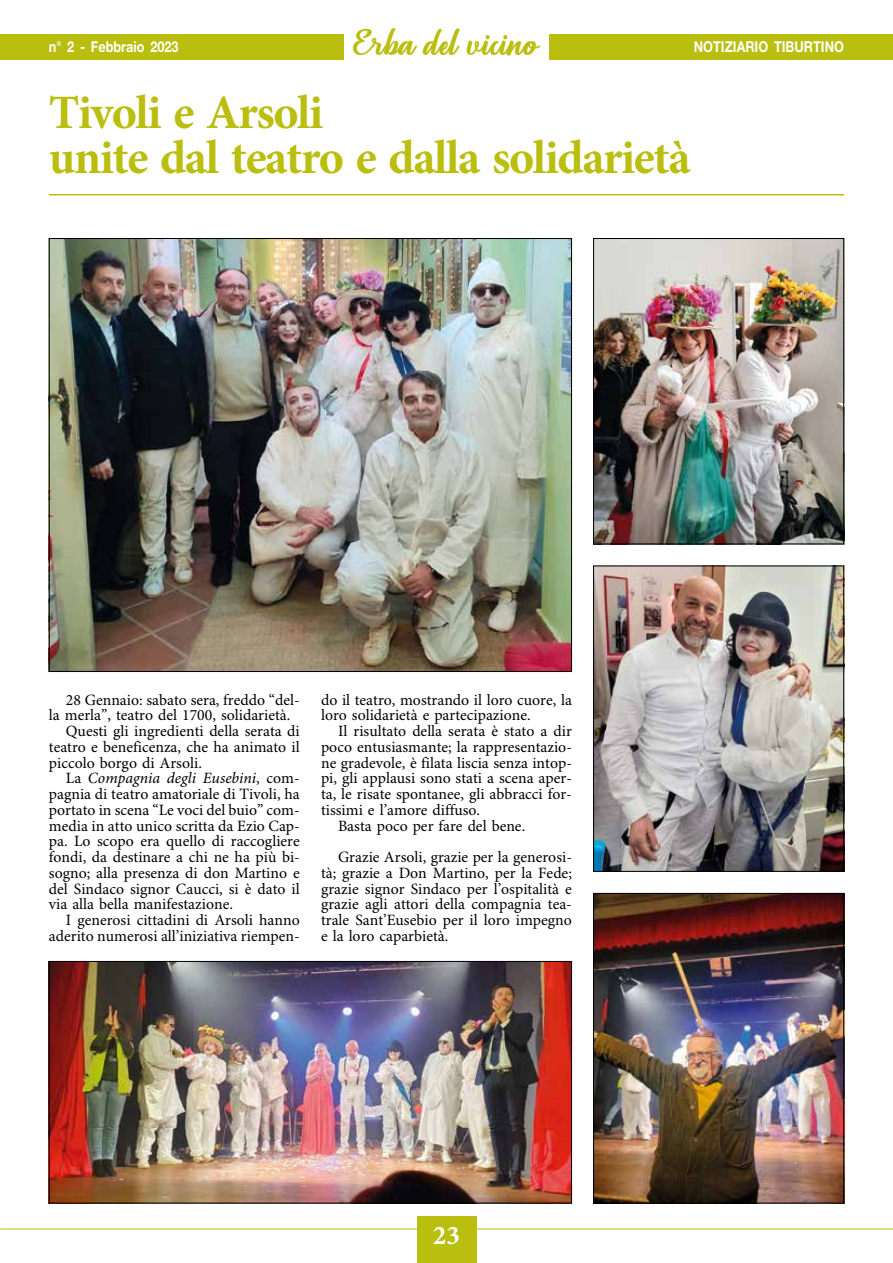
<style>
.page{position:relative;width:893px;height:1263px;background:#fff}
.page>*{position:absolute;margin:0;border:0;box-sizing:border-box;transform-origin:0 0}
.t1{font:700 48px/45px "Minion Pro";letter-spacing:-.03em;color:#babe0e}
.t2{font:36px "Richardine";letter-spacing:.01em;color:#babe0e}
.t3{font:700 27px "Minion Pro";color:#fff}
.t4{font:15.75px/15.8px "Minion Pro";color:#000}
.t5{font:italic 15.75px "Minion Pro";color:#000}
.t6{font:700 15px "Helvetica Neue LT Std";color:#fff;scale:.85 1}
.s1{font-style:normal}
</style>
<div class="page">
<hr style="left:0;top:1228px;width:893px;height:1px;background:#babe0e">
<div style="left:0;top:34px;width:893px;height:26px;background:#babe0e"></div>
<div style="left:417px;top:1216px;width:59px;height:47px;background:#babe0e"></div>
<div style="left:344px;top:0;width:205px;height:68px;background:#fff"></div>
<hr style="left:49px;top:194px;width:795px;height:1px;background:#babe0e">
<img style="left:595px;top:240px;width:247px;height:302px">
<div style="left:593px;top:238px;width:251px;height:306px;border:1px solid #000"></div>
<img style="left:51px;top:240px;width:519px;height:430px">
<img style="left:595px;top:568px;width:247px;height:302px">
<div style="left:593px;top:566px;width:251px;height:306px;border:1px solid #000"></div>
<img style="left:595px;top:895px;width:247px;height:306px">
<div style="left:593px;top:893px;width:251px;height:310px;border:1px solid #000"></div>
<img style="left:51px;top:963px;width:519px;height:238px">
<div style="left:49px;top:961px;width:523px;height:242px;border:1px solid #000"></div>
<h2 class="t2" style="left:353px;top:22px;width:188px">Erba del vicino</h2>
<p class="t6" style="left:49px;top:38px;width:154px">n° 2 - Febbraio 2023</p>
<p class="t6" style="left:694px;top:38px;width:178px">NOTIZIARIO TIBURTINO</p>
<h1 class="t1" style="left:49px;top:93px;width:643px">Tivoli e Arsoli<br>unite dal teatro e dalla solidarietà</h1>
<p class="t4" style="left:66px;top:692px;width:235px">28 Gennaio: sabato sera, freddo “del-</p>
<p class="t4" style="left:49px;top:708px;width:243px">la merla”, teatro del 1700, solidarietà.</p>
<p class="t4" style="left:66px;top:724px;width:235px">Questi gli ingredienti della serata di</p>
<p class="t4" style="left:49px;top:740px;width:252px">teatro e beneficenza, che ha animato il</p>
<p class="t4" style="left:49px;top:755px;width:155px">piccolo borgo di Arsoli.</p>
<p class="t5" style="left:66px;top:769px;width:235px"><span class="s1">La</span> Compagnia degli Eusebini<span class="s1">, com-</span></p>
<p class="t4" style="left:49px;top:787px;width:252px">pagnia di teatro amatoriale di Tivoli, ha</p>
<p class="t4" style="left:49px;top:803px;width:252px">portato in scena “Le voci del buio” com-</p>
<p class="t4" style="left:49px;top:818px;width:252px">media in atto unico scritta da Ezio Cap-</p>
<p class="t4" style="left:49px;top:834px;width:252px">pa. Lo scopo era quello di raccogliere</p>
<p class="t4" style="left:49px;top:850px;width:252px">fondi, da destinare a chi ne ha più bi-</p>
<p class="t4" style="left:49px;top:866px;width:252px">sogno; alla presenza di don Martino e</p>
<p class="t4" style="left:49px;top:881px;width:252px">del Sindaco signor Caucci, si è dato il</p>
<p class="t4" style="left:49px;top:897px;width:186px">via alla bella manifestazione.</p>
<p class="t4" style="left:66px;top:913px;width:235px">I generosi cittadini di Arsoli hanno</p>
<p class="t4" style="left:49px;top:929px;width:252px">aderito numerosi all’iniziativa riempen-</p>
<p class="t4" style="left:321px;top:692px;width:252px">do il teatro, mostrando il loro cuore, la loro solidarietà e partecipazione.</p>
<p class="t4" style="left:338px;top:724px;width:235px">Il risultato della serata è stato a dir</p>
<p class="t4" style="left:321px;top:740px;width:252px">poco entusiasmante; la rappresentazio-</p>
<p class="t4" style="left:321px;top:755px;width:252px">ne gradevole, è filata liscia senza intop-</p>
<p class="t4" style="left:321px;top:771px;width:252px">pi, gli applausi sono stati a scena aper-</p>
<p class="t4" style="left:321px;top:787px;width:252px">ta, le risate spontanee, gli abbracci for-</p>
<p class="t4" style="left:321px;top:803px;width:161px">tissimi e l’amore diffuso.</p>
<p class="t4" style="left:338px;top:818px;width:189px">Basta poco per fare del bene.</p>
<p class="t4" style="left:321px;top:850px;width:252px;text-align:justify;text-indent:17px">Grazie Arsoli, grazie per la generosi&shy;tà; grazie a Don Martino, per la Fede; grazie signor Sindaco per l’ospitalità e grazie agli attori della compagnia tea&shy;trale Sant’Eusebio per il loro impegno e la loro caparbietà.</p>
<h3 class="t3" style="left:433px;top:1219px;width:28px">23</h3>
</div>
